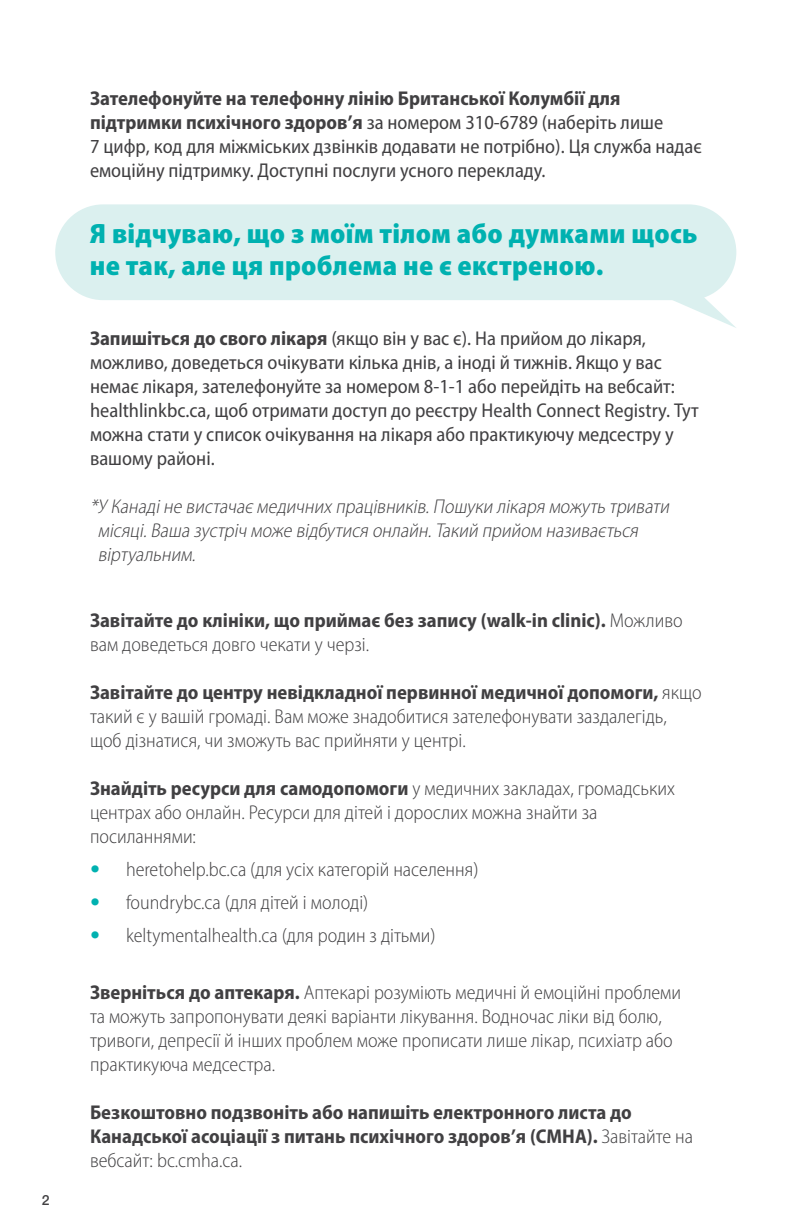
<style>
.page{position:relative;width:792px;height:1224px;background:#fff}
.page>*{position:absolute;margin:0;border:0;box-sizing:border-box;transform-origin:0 0}
.t1{font:900 semi-condensed 28px/32px "Myriad Pro";letter-spacing:.01em;color:#00b1b0}
.t2{font:300 semi-condensed 20px/24px "Myriad Pro";color:#414042}
.t3{font:semi-condensed 20px/24px "Myriad Pro";color:#414042}
.t4{font:700 semi-condensed 20px/24px "Myriad Pro";color:#414042}
.t5{font:italic 300 semi-condensed 20px/24px "Myriad Pro";color:#414042}
.t6{font:500 14px "Helvetica Neue LT Std";color:#414042}
.s1{font-weight:700}
.s2{font-weight:300}
.s3{font-family:"Helvetica Neue LT Std";font-weight:700;font-stretch:normal;color:#00b1b0}
</style>
<div class="page">
<svg style="left:672px;top:291px;width:64px;height:37px"></svg>
<div style="left:55px;top:204px;width:681px;height:96px;background:#dbf0ef;border-radius:48px"></div>
<p class="t6" style="left:42px;top:1192px;width:9px">2</p>
<p class="t3" style="left:90px;top:86px;width:613px"><span class="s1">Зателефонуйте на телефонну лінію Британської Колумбії для підтримки психічного здоров’я</span> за номером 310-6789 (наберіть лише<br>7 цифр, код для міжміських дзвінків додавати не потрібно). Ця служба надає емоційну підтримку. Доступні послуги усного перекладу.</p>
<h1 class="t1" style="left:90px;top:216px;width:609px">Я відчуваю, що з моїм тілом або думками щось не так, але ця проблема не є екстреною.</h1>
<p class="t3" style="left:90px;top:326px;width:610px"><span class="s1">Запишіться до свого лікаря</span> (якщо він у вас є). На прийом до лікаря, можливо, доведеться очікувати кілька днів, а іноді й тижнів. Якщо у вас немає лікаря, зателефонуйте за номером 8-1-1 або перейдіть на вебсайт: healthlinkbc.ca, щоб отримати доступ до реєстру Health Connect Registry. Тут можна стати у список очікування на лікаря або практикуючу медсестру у вашому районі.</p>
<p class="t5" style="left:98px;top:494px;width:577px;text-indent:-8px">*У Канадіне вистачає медичних працівників.Пошуки лікаря можуть тривати місяці.Ваша зустріч може відбутися онлайн.Такий прийом називається віртуальним.</p>
<p class="t4" style="left:90px;top:608px;width:594px">Завітайте до клініки, що приймає без запису (walk-in clinic). <span class="s2">Можливо вам доведеться довго чекати у черзі.</span></p>
<p class="t2" style="left:90px;top:680px;width:613px"><span class="s1">Завітайте до центру невідкладної первинної медичної допомоги,</span> якщо такий є у вашій громаді. Вам може знадобитися зателефонувати заздалегідь, щоб дізнатися, чи зможуть вас прийняти у центрі.</p>
<p class="t2" style="left:90px;top:776px;width:586px"><span class="s1">Знайдіть ресурси для самодопомоги</span> у медичних закладах, громадських центрах або онлайн. Ресурси для дітей і дорослих можна знайти за посиланнями:</p>
<p class="t2" style="left:90px;top:857px;width:390px"><span class="s3">•</span> heretohelp.bc.ca (для усіх категорій населення)</p>
<p class="t2" style="left:90px;top:890px;width:280px"><span class="s3">•</span> foundrybc.ca (для дітей і молоді)</p>
<p class="t2" style="left:90px;top:923px;width:347px"><span class="s3">•</span> keltymentalhealth.ca (для родин з дітьми)</p>
<p class="t2" style="left:90px;top:980px;width:593px"><span class="s1">Зверніться до аптекаря.</span> Аптекарі розуміють медичні й емоційні проблеми та можуть запропонувати деякі варіанти лікування. Водночас ліки від болю, тривоги, депресії й інших проблем може прописати лише лікар, психіатр або практикуюча медсестра.</p>
<p class="t4" style="left:90px;top:1100px;width:605px">Безкоштовно подзвоніть або напишіть електронного листа до<br>Канадської асоціації з питань психічного здоров’я (CMHA). <span class="s2">Завітайте на вебсайт: bc.cmha.ca.</span></p>
</div>
